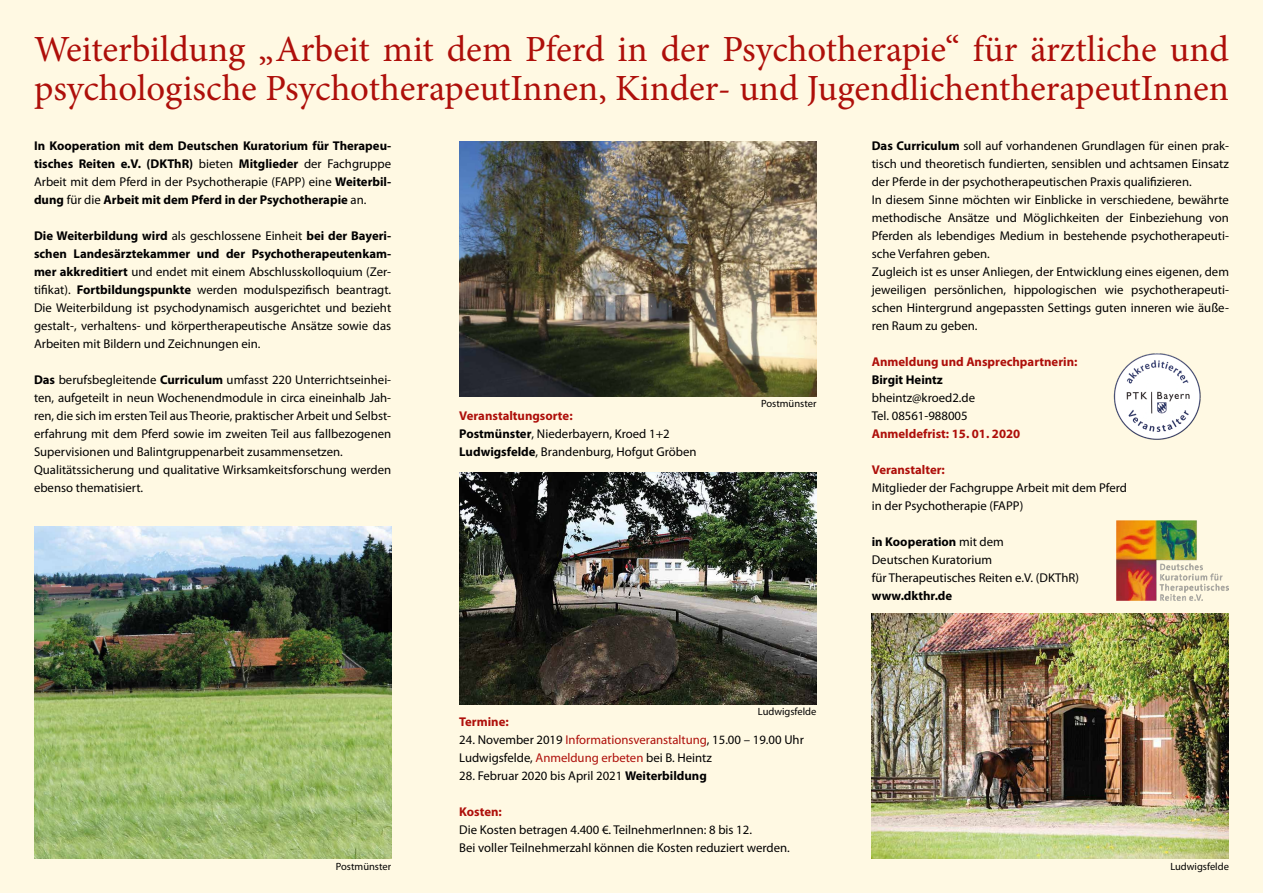
<style>
.page{position:relative;width:1263px;height:893px;background:#fff9e3}
.page>*{position:absolute;margin:0;border:0;box-sizing:border-box;transform-origin:0 0}
.t1{font:36.9px/39px "Minion Pro";color:#ae0f0a}
.t2{font:12.75px/18px "Myriad Pro";color:#000}
.t3{font:700 12.75px/18px "Myriad Pro";color:#000;text-align:justify}
.t4{font:700 12.75px "Myriad Pro";color:#ae0f0a}
.t5{font:10.5px "Myriad Pro";color:#000}
.s1{font-weight:700}
.s2{font-weight:400}
.s3{font-weight:700;color:#ae0f0a}
.s4{color:#ae0f0a}
</style>
<div class="page">
<img style="left:1117px;top:521px;width:111px;height:79px">
<img style="left:459px;top:141px;width:357px;height:255px">
<img style="left:459px;top:472px;width:357px;height:233px">
<img style="left:872px;top:614px;width:357px;height:245px">
<img style="left:34px;top:526px;width:357px;height:333px">
<img style="left:1113px;top:353px;width:88px;height:87px">
<h1 class="t1" style="left:34px;top:30px;width:1196px">Weiterbildung „Arbeit mit dem Pferd in der Psychotherapie“ für ärztliche und psychologische PsychotherapeutInnen, Kinder- und JugendlichentherapeutInnen</h1>
<p class="t2" style="left:872px;top:136px;width:359px"><span class="s1">Das Curriculum</span> soll auf vorhandenen Grundlagen für einen prak&shy;tisch und theoretisch fundierten, sensiblen und achtsamen Einsatz der Pferde in der psychotherapeutischen Praxis qualifizieren.<br>In diesem Sinne möchten wir Einblicke in verschiedene, bewährte methodische Ansätze und Möglichkeiten der Einbeziehung von Pferden als lebendiges Medium in bestehende psychotherapeuti&shy;sche Verfahren geben.<br>Zugleich ist es unser Anliegen, der Entwicklung eines eigenen, dem jeweiligen persönlichen, hippologischen wie psychotherapeuti&shy;schen Hintergrund angepassten Settings guten inneren wie äuße&shy;ren Raum zu geben.</p>
<p class="t4" style="left:872px;top:353px;width:207px">Anmeldung und Ansprechpartnerin:</p>
<p class="t3" style="left:872px;top:370px;width:73px">Birgit Heintz</p>
<p class="t2" style="left:872px;top:388px;width:105px">bheintz@kroed2.de<br>Tel. 08561-988005</p>
<p class="t4" style="left:872px;top:425px;width:150px">Anmeldefrist: 15. 01. 2020</p>
<p class="t4" style="left:872px;top:461px;width:75px">Veranstalter:</p>
<p class="t2" style="left:872px;top:478px;width:257px">Mitglieder der Fachgruppe Arbeit mit dem Pferd in der Psychotherapie (FAPP)</p>
<p class="t2" style="left:872px;top:532px;width:209px"><span class="s1">in Kooperation</span> mit dem<br>Deutschen Kuratorium<br>für Therapeutisches Reiten e.V. (DKThR)</p>
<p class="t3" style="left:872px;top:586px;width:82px">www.dkthr.de</p>
<p class="t3" style="left:34px;top:136px;width:359px">In Kooperation mit dem Deutschen Kuratorium für Therapeu&shy;tisches Reiten e.V. (DKThR) <span class="s2">bieten</span> Mitglieder <span class="s2">der Fachgruppe Arbeit mit dem Pferd in der Psychotherapie (FAPP) eine</span> Weiterbil&shy;dung <span class="s2">für die</span> Arbeit mit dem Pferd in der Psychotherapie <span class="s2">an.</span></p>
<p class="t2" style="left:34px;top:226px;width:359px;text-align:justify"><span class="s1">Die Weiterbildung wird</span> als geschlossene Einheit <span class="s1">bei der Bayeri&shy;schen Landesärztekammer und der Psychotherapeutenkam&shy;mer akkreditiert</span> und endet mit einem Abschlusskolloquium (Zer&shy;tifikat). <span class="s1">Fortbildungspunkte</span> werden modulspezifisch beantragt.<br>Die Weiterbildung ist psychodynamisch ausgerichtet und bezieht gestalt-, verhaltens- und körpertherapeutische Ansätze sowie das Arbeiten mit Bildern und Zeichnungen ein.</p>
<p class="t2" style="left:34px;top:370px;width:359px"><span class="s1">Das</span> berufsbegleitende <span class="s1">Curriculum</span> umfasst 220 Unterrichtseinhei&shy;ten, aufgeteilt in neun Wochenendmodule in circa eineinhalb Jah&shy;ren, die sich im ersten Teil aus Theorie, praktischer Arbeit und Selbst&shy;erfahrung mit dem Pferd sowie im zweiten Teil aus fallbezogenen Supervisionen und Balintgruppenarbeit zusammensetzen.<br>Qualitätssicherung und qualitative Wirksamkeitsforschung werden ebenso thematisiert.</p>
<p class="t5" style="left:761px;top:397px;width:57px">Postmünster</p>
<p class="t2" style="left:459px;top:406px;width:239px"><span class="s3">Veranstaltungsorte:<br></span><span class="s1">Postmünster</span>, Niederbayern, Kroed 1+2<br><span class="s1">Ludwigsfelde</span>, Brandenburg, Hofgut Gröben</p>
<p class="t5" style="left:336px;top:860px;width:57px">Postmünster</p>
<p class="t5" style="left:758px;top:705px;width:60px">Ludwigsfelde</p>
<p class="t4" style="left:459px;top:713px;width:51px">Termine:</p>
<p class="t2" style="left:459px;top:730px;width:346px">24. November 2019 <span class="s4">Informationsveranstaltung</span>, 15.00 – 19.00 Uhr<br>Ludwigsfelde, <span class="s4">Anmeldung erbeten</span> bei B. Heintz</p>
<p class="t2" style="left:459px;top:766px;width:249px">28. Februar 2020 bis April 2021 <span class="s1">Weiterbildung</span></p>
<p class="t4" style="left:459px;top:803px;width:44px">Kosten:</p>
<p class="t2" style="left:459px;top:820px;width:332px">Die Kosten betragen 4.400 €. TeilnehmerInnen: 8 bis 12.<br>Bei voller Teilnehmerzahl können die Kosten reduziert werden.</p>
<p class="t5" style="left:1170px;top:860px;width:60px">Ludwigsfelde</p>
</div>
